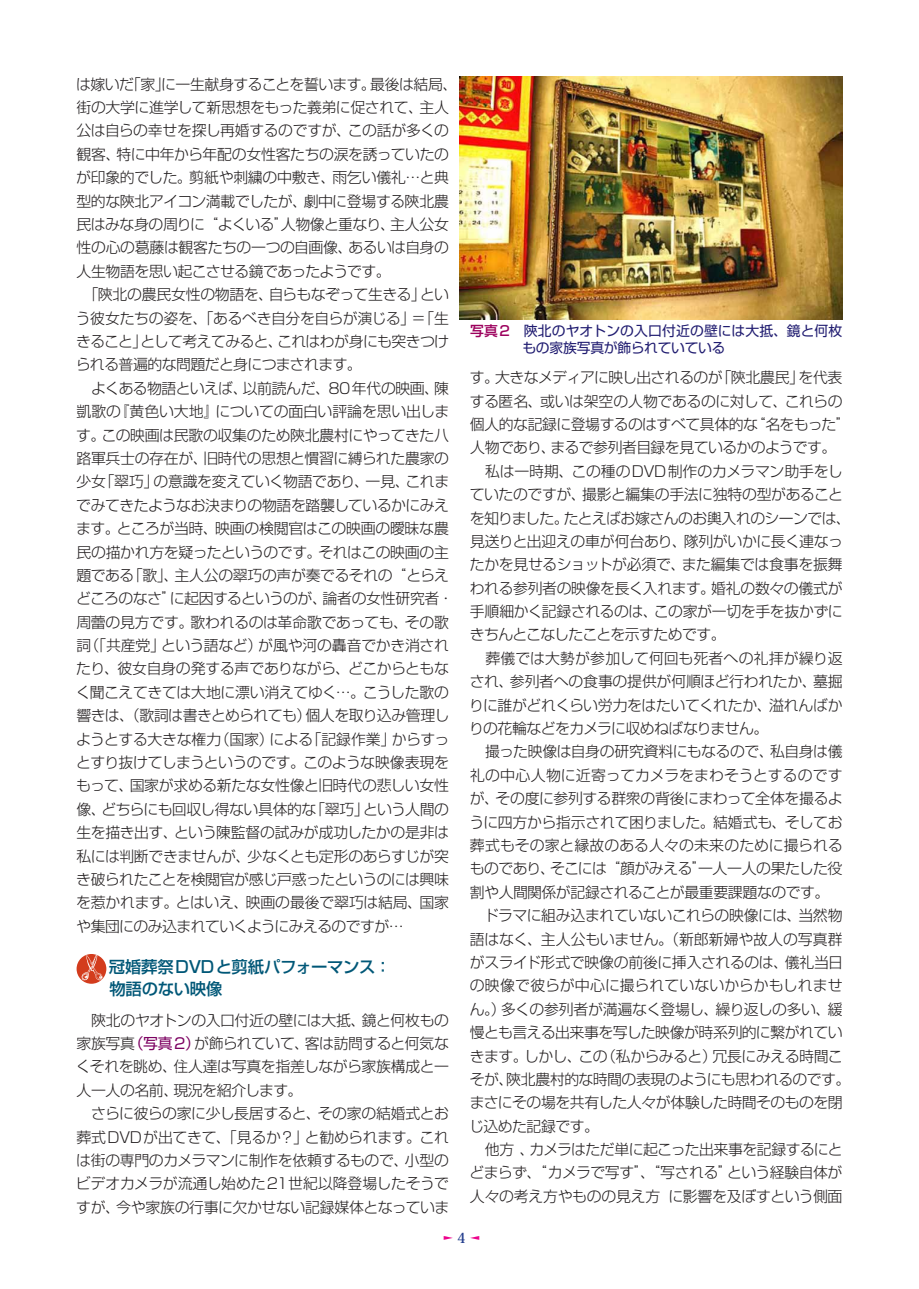
<style>
.page{position:relative;width:919px;height:1289px;background:#fff}
.page>*{position:absolute;margin:0;border:0;box-sizing:border-box;transform-origin:0 0}
.t1{font:500 16.35px/22.4px "Shin Go Pro";letter-spacing:-.02em;color:#005777}
.t2{font:300 14.85px/23.4px "Shin Go Pro";letter-spacing:-.03em;color:#231f20}
.t3{font:13.8px/17px "Shin Go Pro";letter-spacing:-.005em;color:#211d71}
.t4{font:700 13.8px "Koz Min Std";color:#253f8e}
.t5{font:700 11.1px "Koz Min Std";color:#ed028c;scale:.38 1}
.s1{font-weight:400;color:#7c0161}
.s2{font-weight:500;color:#9c015d}
</style>
<div class="page">
<div style="left:77px;top:954px;width:29px;height:29px;background:#d33c1d;border-radius:50%"></div>
<svg style="left:81px;top:954px;width:22px;height:26px"></svg>
<img style="left:459px;top:77px;width:383px;height:242px">
<p class="t2" style="left:76px;top:70px;width:383px">は嫁いだ「家」に一生献身することを誓います。最後は結局、街の大学に進学して新思想をもった義弟に促されて、主人公は自らの幸せを探し再婚するのですが、この話が多くの観客、特に中年から年配の女性客たちの涙を誘っていたのが印象的でした。剪紙や刺繍の中敷き、雨乞い儀礼…と典型的な陝北アイコン満載でしたが、劇中に登場する陝北農民はみな身の周りに“よくいる”人物像と重なり、主人公女性の心の葛藤は観客たちの一つの自画像、あるいは自身の人生物語を思い起こさせる鏡であったようです。<br>　「陝北の農民女性の物語を、自らもなぞって生きる」という彼女たちの姿を、「あるべき自分を自らが演じる」＝「生きること」として考えてみると、これはわが身にも突きつけられる普遍的な問題だと身につまされます。<br>　よくある物語といえば、以前読んだ、80年代の映画、陳凱歌の『黄色い大地』についての面白い評論を思い出します。この映画は民歌の収集のため陝北農村にやってきた八路軍兵士の存在が、旧時代の思想と慣習に縛られた農家の少女「翠巧」の意識を変えていく物語であり、一見、これまでみてきたようなお決まりの物語を踏襲しているかにみえます。ところが当時、映画の検閲官はこの映画の曖昧な農民の描かれ方を疑ったというのです。それはこの映画の主題である「歌」、主人公の翠巧の声が奏でるそれの“とらえどころのなさ”に起因するというのが、論者の女性研究者・周蕾の見方です。歌われるのは革命歌であっても、その歌詞（「共産党」という語など）が風や河の轟音でかき消されたり、彼女自身の発する声でありながら、どこからともなく聞こえてきては大地に漂い消えてゆく…。こうした歌の響きは、（歌詞は書きとめられても）個人を取り込み管理しようとする大きな権力（国家）による「記録作業」からすっとすり抜けてしまうというのです。このような映像表現をもって、国家が求める新たな女性像と旧時代の悲しい女性像、どちらにも回収し得ない具体的な「翠巧」という人間の生を描き出す、という陳監督の試みが成功したかの是非は私には判断できませんが、少なくとも定形のあらすじが突き破られたことを検閲官が感じ戸惑ったというのには興味を惹かれます。とはいえ、映画の最後で翠巧は結局、国家や集団にのみ込まれていくようにみえるのですが…</p>
<p class="t1" style="left:109px;top:953px;width:284px">冠婚葬祭DVDと剪紙パフォーマンス：物語のない映像</p>
<p class="t2" style="left:76px;top:1006px;width:375px">　陝北のヤオトンの入口付近の壁には大抵、鏡と何枚もの家族写真<span class="s1">（写真2）</span>が飾られていて、客は訪問すると何気なくそれを眺め、住人達は写真を指差しながら家族構成と一人一人の名前、現況を紹介します。<br>　さらに彼らの家に少し長居すると、その家の結婚式とお葬式DVDが出てきて、「見るか？」と勧められます。これは街の専門のカメラマンに制作を依頼するもので、小型のビデオカメラが流通し始めた21世紀以降登場したそうですが、今や家族の行事に欠かせない記録媒体となっていま</p>
<p class="t3" style="left:522px;top:320px;width:321px;text-indent:-52px"><span class="s2">写真2</span>　陝北のヤオトンの入口付近の壁には大抵、鏡と何枚もの家族写真が飾られていている</p>
<p class="t2" style="left:469px;top:364px;width:383px">す。大きなメディアに映し出されるのが「陝北農民」を代表する匿名、或いは架空の人物であるのに対して、これらの個人的な記録に登場するのはすべて具体的な“名をもった”人物であり、まるで参列者目録を見ているかのようです。　私は一時期、この種のDVD制作のカメラマン助手をしていたのですが、撮影と編集の手法に独特の型があることを知りました。たとえばお嫁さんのお輿入れのシーンでは、見送りと出迎えの車が何台あり、隊列がいかに長く連なったかを見せるショットが必須で、また編集では食事を振舞われる参列者の映像を長く入れます。婚礼の数々の儀式が手順細かく記録されるのは、この家が一切を手を抜かずにきちんとこなしたことを示すためです。<br>　葬儀では大勢が参加して何回も死者への礼拝が繰り返され、参列者への食事の提供が何順ほど行われたか、墓掘りに誰がどれくらい労力をはたいてくれたか、溢れんばかりの花輪などをカメラに収めねばなりません。<br>　撮った映像は自身の研究資料にもなるので、私自身は儀礼の中心人物に近寄ってカメラをまわそうとするのですが、その度に参列する群衆の背後にまわって全体を撮るように四方から指示されて困りました。結婚式も、そしてお葬式もその家と縁故のある人々の未来のために撮られるものであり、そこには“顔がみえる”一人一人の果たした役割や人間関係が記録されることが最重要課題なのです。<br>　ドラマに組み込まれていないこれらの映像には、当然物語はなく、主人公もいません。（新郎新婦や故人の写真群がスライド形式で映像の前後に挿入されるのは、儀礼当日の映像で彼らが中心に撮られていないからかもしれません。）多くの参列者が満遍なく登場し、繰り返しの多い、緩慢とも言える出来事を写した映像が時系列的に繋がれていきます。しかし、この（私からみると）冗長にみえる時間こそが、陝北農村的な時間の表現のようにも思われるのです。まさにその場を共有した人々が体験した時間そのものを閉じ込めた記録です。<br>　他方 、カメラはただ単に起こった出来事を記録するにとどまらず、“カメラで写す”、“写される”という経験自体が人々の考え方やものの見え方 に影響を及ぼすという側面</p>
<p class="t5" style="left:441px;top:1239px;width:12px;rotate:-90deg">▼</p>
<p class="t4" style="left:457px;top:1229px;width:10px">4</p>
<p class="t5" style="left:468px;top:1239px;width:12px;rotate:-90deg">▲</p>
</div>
